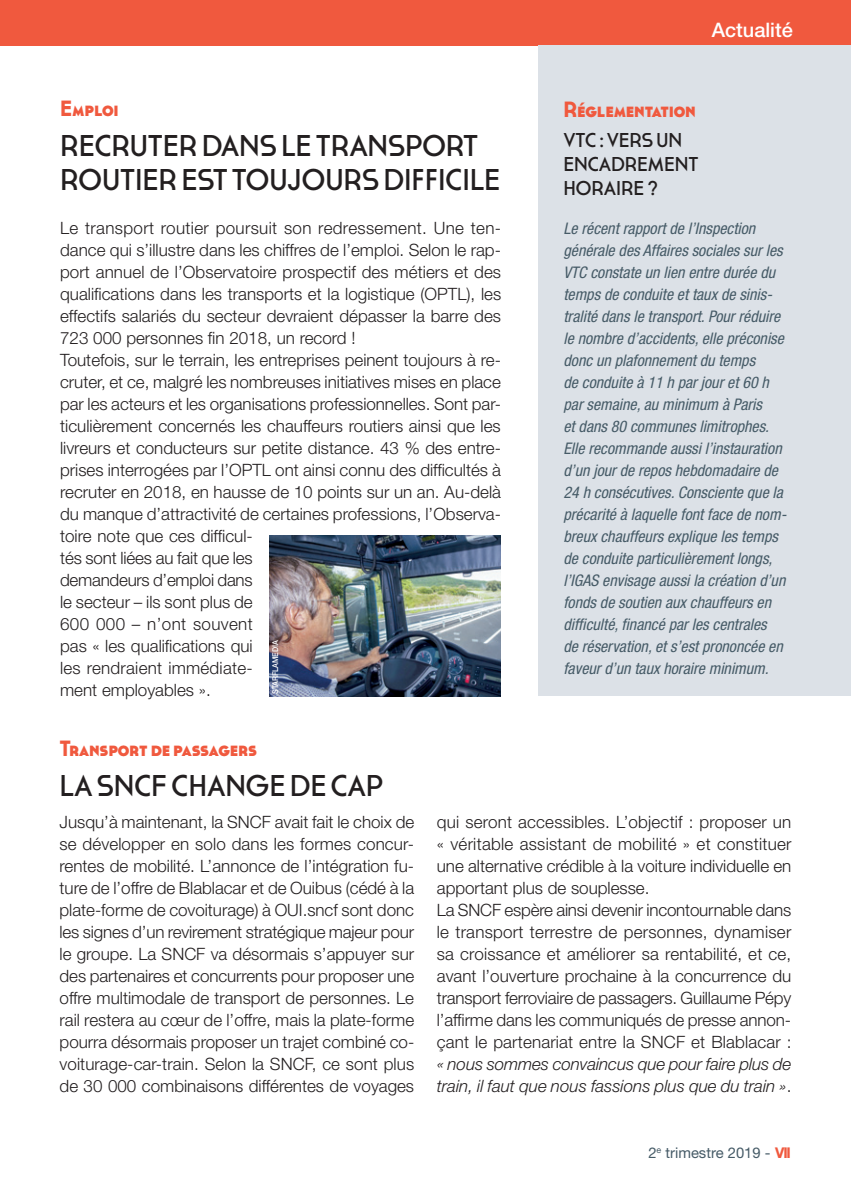
<style>
.page{position:relative;width:851px;height:1191px;background:#fff}
.page>*{position:absolute;margin:0;border:0;box-sizing:border-box;transform-origin:0 0}
.t1{font:30px/34px "Cassannet";letter-spacing:-.005em;color:#231f20}
.t2{font:700 22px "Cassannet";letter-spacing:-.005em;color:#f0593e}
.t3{font:20px/24px "Cassannet";letter-spacing:-.005em;color:#231f20}
.t4{font:500 20px "Helvetica Neue LT Std";color:#fff}
.t5{font:300 17px/22px "Helvetica Neue LT Std";color:#231f20}
.t6{font:italic 300 17px/22px "Helvetica Neue LT Std";letter-spacing:-.005em;color:#231f20}
.t7{font:italic condensed 16px/22px "Helvetica Neue LT Std";color:#465b67}
.t8{font:14.8px "Helvetica Neue LT Std";color:#465b67}
.t9{font:500 8px "Helvetica Neue LT Std";letter-spacing:-.01em;color:#fff;scale:.9 1}
.s1{font-style:normal}
.s2{font-weight:700;color:#f0593e}
</style>
<div class="page">
<div style="left:0;top:0;width:850px;height:45px;background:#f0593e"></div>
<img style="left:270px;top:536px;width:230px;height:160px">
<div style="left:539px;top:45px;width:311px;height:651px;background:#dce1e7"></div>
<p class="t2" style="left:60px;top:96px;width:60px">Emploi</p>
<h1 class="t1" style="left:60px;top:128px;width:441px">RECRUTER DANS LE TRANSPORT<br>ROUTIER EST TOUJOURS DIFFICILE</h1>
<p class="t5" style="left:60px;top:217px;width:442px">Le transport routier poursuit son redressement. Une ten&shy;dance qui s’illustre dans les chiffres de l’emploi. Selon le rap&shy;port annuel de l’Observatoire prospectif des métiers et des qualifications dans les transports et la logistique (OPTL), les effectifs salariés du secteur devraient dépasser la barre des 723 000 personnes fin 2018, un record !<br>Toutefois, sur le terrain, les entreprises peinent toujours à re&shy;cruter, et ce, malgré les nombreuses initiatives mises en place par les acteurs et les organisations professionnelles. Sont par&shy;ticulièrement concernés les chauffeurs routiers ainsi que les livreurs et conducteurs sur petite distance. 43 % des entre&shy;prises interrogées par l’OPTL ont ainsi connu des difficultés à recruter en 2018, en hausse de 10 points sur un an. Au-delà du manque d’attractivité de certaines professions, l’Observa&shy;toire note que ces difficul-<br>tés sont liées au fait que les<br>demandeurs d’emploi dans<br>le secteur – ils sont plus de<br>600 000 – n’ont souvent<br>pas « les qualifications qui<br>les rendraient immédiate-<br>ment employables ».</p>
<p class="t9" style="left:271px;top:694px;width:61px;rotate:-90deg">STARFLAMEDIA</p>
<p class="t4" style="left:711px;top:18px;width:83px">Actualité</p>
<p class="t2" style="left:563px;top:97px;width:134px">Réglementation</p>
<p class="t3" style="left:563px;top:128px;width:137px">VTC: VERS UN<br>ENCADREMENT<br>HORAIRE?</p>
<p class="t7" style="left:563px;top:218px;width:224px">Le récent rapport de l’Inspection générale des Affaires sociales sur les VTC constate un lien entre durée du temps de conduite et taux de sinis&shy;tralité dans le transport. Pour réduire le nombre d’accidents, elle préconise donc un plafonnement du temps<br>de conduite à 11 h par jour et 60 h par semaine, au minimum à Paris<br>et dans 80 communes limitrophes.<br>Elle recommande aussi l’instauration d’un jour de repos hebdomadaire de 24 h consécutives. Consciente que la précarité à laquelle font face de nom&shy;breux chauffeurs explique les temps de conduite particulièrement longs, l’IGAS envisage aussi la création d’un fonds de soutien aux chauffeurs en difficulté, financé par les centrales<br>de réservation, et s’est prononcée en faveur d’un taux horaire minimum.</p>
<p class="t2" style="left:60px;top:735px;width:199px">Transport de passagers</p>
<h1 class="t1" style="left:60px;top:768px;width:325px">LA SNCF CHANGE DE CAP</h1>
<p class="t5" style="left:60px;top:811px;width:356px;text-align:justify">Jusqu’à maintenant, la SNCF avait fait le choix de se développer en solo dans les formes concur&shy;rentes de mobilité. L’annonce de l’intégration fu&shy;ture de l’offre de Blablacar et de Ouibus (cédé à la plate-forme de covoiturage) à OUI.sncf sont donc les signes d’un revirement stratégique majeur pour le groupe. La SNCF va désormais s’appuyer sur des partenaires et concurrents pour proposer une offre multimodale de transport de personnes. Le rail restera au cœur de l’offre, mais la plate-forme pourra désormais proposer un trajet combiné co&shy;voiturage-car-train. Selon la SNCF, ce sont plus de 30 000 combinaisons différentes de voyages</p>
<p class="t5" style="left:437px;top:811px;width:356px">qui seront accessibles. L’objectif : proposer un « véritable assistant de mobilité » et constituer une alternative crédible à la voiture individuelle en apportant plus de souplesse.<br>La SNCF espère ainsi devenir incontournable dans le transport terrestre de personnes, dynamiser sa croissance et améliorer sa rentabilité, et ce, avant l’ouverture prochaine à la concurrence du transport ferroviaire de passagers. Guillaume Pépy l’affirme dans les communiqués de presse annon&shy;çant le partenariat entre la SNCF et Blablacar :</p>
<p class="t6" style="left:437px;top:1053px;width:356px">« nous sommes convaincus que pour faire plus de train, il faut que nous fassions plus que du train »<span class="s1">.</span></p>
<p class="t8" style="left:648px;top:1144px;width:144px">2<sup>e</sup> trimestre 2019 - <span class="s2">VII</span></p>
</div>
